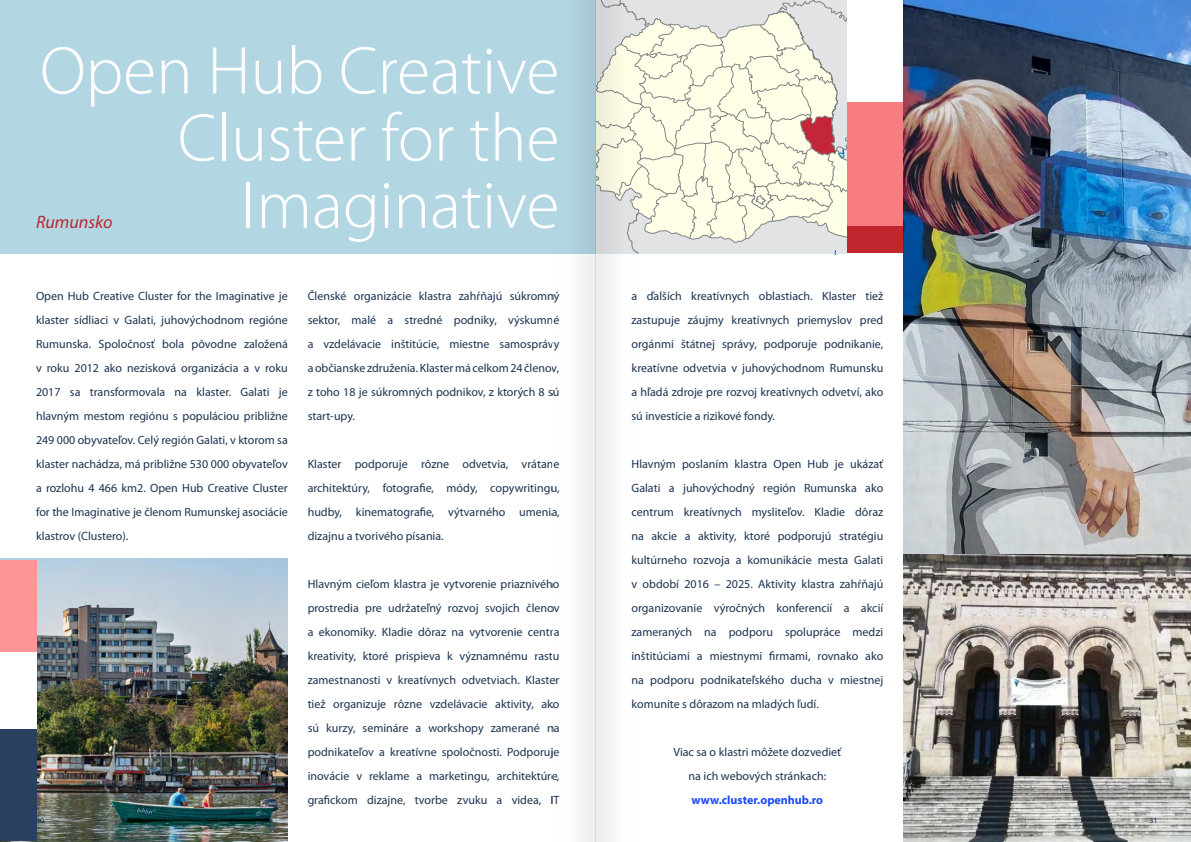
<style>
.page{position:relative;width:1191px;height:842px;background:#fff}
.page>*{position:absolute;margin:0;border:0;box-sizing:border-box;transform-origin:0 0}
.t1{font:300 68px/67.2px "Myriad Pro";color:#fff;text-align:right}
.t2{font:italic 18px "Myriad Pro";color:#bf262e}
.t3{font:12px/24px "Myriad Pro";color:#1c3351;text-align:justify}
.t4{font:700 12px "Myriad Pro";color:#1c4afc}
.t5{font:8px "Myriad Pro";color:#1c3351}
</style>
<div class="page">
<div style="left:843px;top:129px;width:71px;height:124px;background:#bf262e"></div>
<div style="left:843px;top:102px;width:71px;height:124px;background:#f77d80"></div>
<img style="left:903px;top:0;width:288px;height:842px">
<svg style="left:638px;top:0;width:208px;height:254px;background:#edebdc"></svg>
<img style="left:0;top:558px;width:288px;height:284px">
<div style="left:0;top:0;width:595px;height:253px;background:#b3d6e3"></div>
<div style="left:0;top:560px;width:36px;height:143px;background:#ff9496"></div>
<div style="left:0;top:703px;width:36px;height:137px;background:#29405e"></div>
<div style="left:0;top:652px;width:37px;height:77px;background:#fff"></div>
<svg style="left:595px;top:0;width:43px;height:842px"></svg>
<svg style="left:553px;top:0;width:42px;height:842px"></svg>
<h1 class="t1" style="left:40px;top:38px;width:521px">Open Hub Creative<br>Cluster for the</h1>
<h2 class="t2" style="left:36px;top:213px;width:78px">Rumunsko</h2>
<h1 class="t1" style="left:241px;top:173px;width:320px">Imaginative</h1>
<p class="t3" style="left:36px;top:284px;width:253px">Open Hub Creative Cluster for the Imaginative je klaster sídliaci v Galati, juhovýchodnom regióne Rumunska. Spoločnosť bola pôvodne založená v roku 2012 ako nezisková organizácia a v roku 2017 sa transformovala na klaster. Galati je hlavným mestom regiónu s populáciou približne 249 000 obyvateľov. Celý región Galati, v ktorom sa klaster nachádza, má približne 530 000 obyvateľov a rozlohu 4 466 km2. Open Hub Creative Cluster for the Imaginative je členom Rumunskej asociácie klastrov (Clustero).</p>
<p class="t3" style="left:308px;top:284px;width:253px">Členské organizácie klastra zahŕňajú súkromný sektor, malé a stredné podniky, výskumné a vzdelávacie inštitúcie, miestne samosprávy a občianske združenia. Klaster má celkom 24 členov, z toho 18 je súkromných podnikov, z ktorých 8 sú start-upy.</p>
<p class="t3" style="left:308px;top:452px;width:253px">Klaster podporuje rôzne odvetvia, vrátane architektúry, fotografie, módy, copywritingu, hudby, kinematografie, výtvarného umenia, dizajnu a tvorivého písania.</p>
<p class="t3" style="left:308px;top:572px;width:253px">Hlavným cieľom klastra je vytvorenie priaznivého prostredia pre udržateľný rozvoj svojich členov a ekonomiky. Kladie dôraz na vytvorenie centra kreativity, ktoré prispieva k významnému rastu zamestnanosti v kreatívnych odvetviach. Klaster tiež organizuje rôzne vzdelávacie aktivity, ako sú kurzy, semináre a workshopy zamerané na podnikateľov a kreatívne spoločnosti. Podporuje inovácie v reklame a marketingu, architektúre, grafickom dizajne, tvorbe zvuku a videa, IT</p>
<p class="t3" style="left:631px;top:284px;width:253px">a ďalších kreatívnych oblastiach. Klaster tiež zastupuje záujmy kreatívnych priemyslov pred orgánmi štátnej správy, podporuje podnikanie, kreatívne odvetvia v juhovýchodnom Rumunsku a hľadá zdroje pre rozvoj kreatívnych odvetví, ako sú investície a rizikové fondy.</p>
<p class="t3" style="left:631px;top:452px;width:253px">Hlavným poslaním klastra Open Hub je ukázať Galati a juhovýchodný región Rumunska ako centrum kreatívnych mysliteľov. Kladie dôraz na akcie a aktivity, ktoré podporujú stratégiu kultúrneho rozvoja a komunikácie mesta Galati v období 2016 – 2025. Aktivity klastra zahŕňajú organizovanie výročných konferencií a akcií zameraných na podporu spolupráce medzi inštitúciami a miestnymi firmami, rovnako ako na podporu podnikateľského ducha v miestnej komunite s dôrazom na mladých ľudí.</p>
<p class="t3" style="left:673px;top:740px;width:169px;text-align:center">Viac sa o klastri môžete dozvedieť na ich webových stránkach:</p>
<p class="t4" style="left:691px;top:792px;width:133px">www.cluster.openhub.ro</p>
<p class="t5" style="left:36px;top:816px;width:10px">30</p>
<p class="t5" style="left:1149px;top:816px;width:10px">31</p>
</div>
